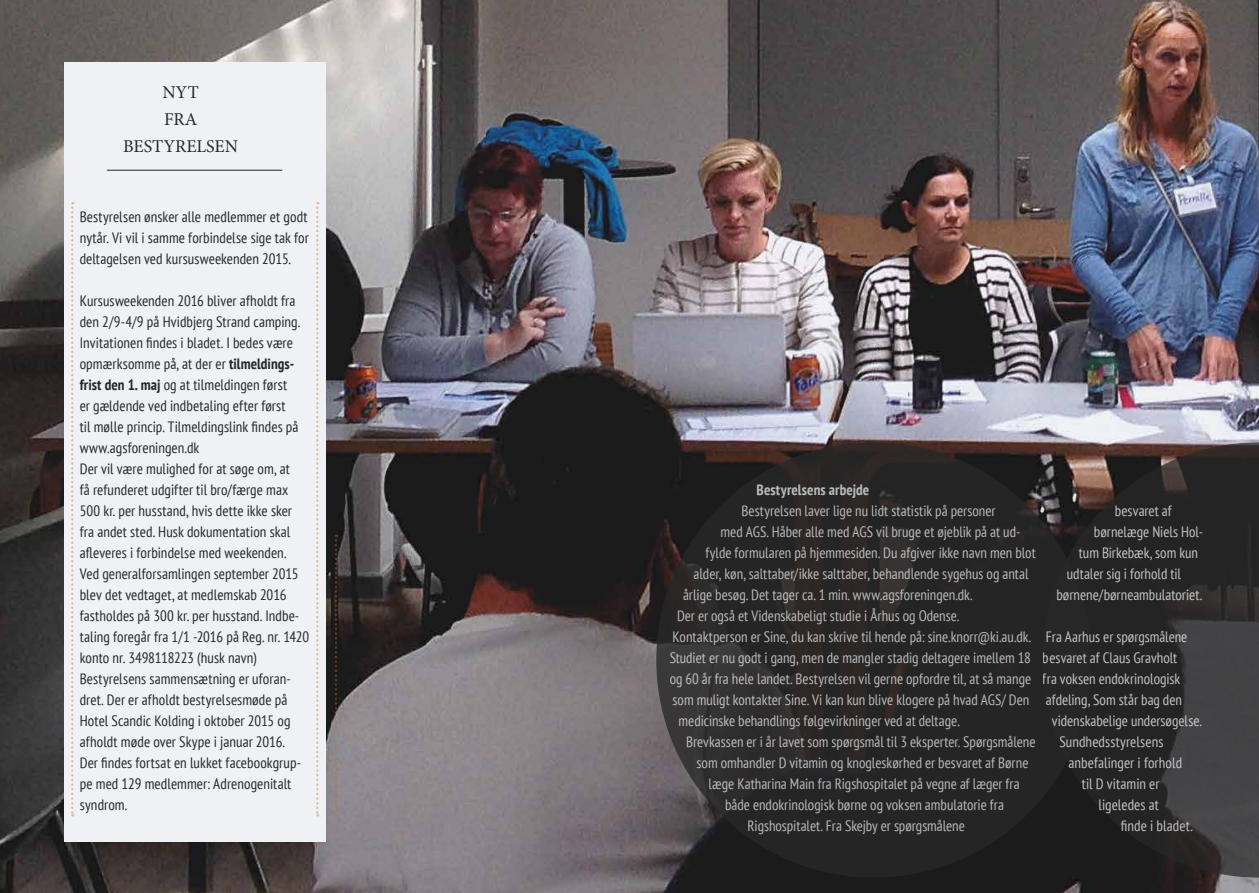
<style>
.page{position:relative;width:1259px;height:893px;background:#fff}
.page>*{position:absolute;margin:0;border:0;box-sizing:border-box;transform-origin:0 0}
.t1{font:18px/27px "Minion Pro";color:#282828;text-align:center}
.t2{font:condensed 15px "PT Sans";color:#eff1f5}
.t3{font:condensed 15px/21px "PT Sans";letter-spacing:.005em;color:#282828;text-align:justify}
.t4{font:700 condensed 15px "PT Sans";letter-spacing:.005em;color:#eff1f5}
.s1{font-weight:700}
</style>
<div class="page">
<img style="left:0;top:0;width:1259px;height:893px">
<div style="left:64px;top:62px;width:261px;height:780px;background:#eff1f5"></div>
<hr style="left:107px;top:170px;width:175px;height:1px;background:#282828">
<svg style="left:71px;top:202px;width:2px;height:614px"></svg>
<svg style="left:335px;top:535px;width:2px;height:281px"></svg>
<svg style="left:316px;top:202px;width:2px;height:614px"></svg>
<svg style="left:1042px;top:442px;width:217px;height:436px;fill:#242424"></svg>
<div style="left:656px;top:442px;width:435px;height:436px;background:#282828;border-radius:50%"></div>
<p class="t1" style="left:123px;top:79px;width:117px">NYT<br>FRA<br>BESTYRELSEN</p>
<p class="t3" style="left:80px;top:206px;width:231px">Bestyrelsen ønsker alle medlemmer et godt nytår. Vi vil i samme forbindelse sige tak for deltagelsen ved kursusweekenden 2015.</p>
<p class="t3" style="left:80px;top:290px;width:231px;text-align:left">Kursusweekenden 2016 bliver afholdt fra den 2/9-4/9 på Hvidbjerg Strand camping.<br>Invitationen findes i bladet. I bedes være opmærksomme på, at der er <span class="s1">tilmeldings&shy;frist den 1. maj</span> og at tilmeldingen først<br>er gældende ved indbetaling efter først<br>til mølle princip. Tilmeldingslink findes på www.agsforeningen.dk<br>Der vil være mulighed for at søge om, at<br>få refunderet udgifter til bro/færge max 500 kr. per husstand, hvis dette ikke sker fra andet sted. Husk dokumentation skal afleveres i forbindelse med weekenden.<br>Ved generalforsamlingen september 2015 blev det vedtaget, at medlemskab 2016 fastholdes på 300 kr. per husstand. Indbe&shy;taling foregår fra 1/1 -2016 på Reg. nr. 1420 konto nr. 3498118223 (husk navn)<br>Bestyrelsens sammensætning er uforan&shy;dret. Der er afholdt bestyrelsesmøde på Hotel Scandic Kolding i oktober 2015 og afholdt møde over Skype i januar 2016.<br>Der findes fortsat en lukket facebookgrup&shy;pe med 129 medlemmer: Adrenogenitalt syndrom.</p>
<p class="t4" style="left:756px;top:480px;width:114px">Bestyrelsens arbejde</p>
<p class="t2" style="left:741px;top:501px;width:255px">Bestyrelsen laver lige nu lidt statistik på personer</p>
<p class="t2" style="left:720px;top:522px;width:301px">med AGS. Håber alle med AGS vil bruge et øjeblik på at ud-</p>
<p class="t2" style="left:705px;top:543px;width:332px">fylde formularen på hjemmesiden. Du afgiver ikke navn men blot</p>
<p class="t2" style="left:693px;top:564px;width:336px">alder, køn, salttaber/ikke salttaber, behandlende sygehus og antal</p>
<p class="t2" style="left:683px;top:585px;width:291px">årlige besøg. Det tager ca. 1 min. www.agsforeningen.dk.</p>
<p class="t2" style="left:677px;top:606px;width:284px">Der er også et Videnskabeligt studie i Århus og Odense.</p>
<p class="t2" style="left:672px;top:627px;width:360px">Kontaktperson er Sine, du kan skrive til hende på: sine.knorr@ki.au.dk.</p>
<p class="t2" style="left:669px;top:648px;width:363px">Studiet er nu godt i gang, men de mangler stadig deltagere imellem 18</p>
<p class="t2" style="left:669px;top:669px;width:363px">og 60 år fra hele landet. Bestyrelsen vil gerne opfordre til, at så mange</p>
<p class="t2" style="left:672px;top:690px;width:358px">som muligt kontakter Sine. Vi kan kun blive klogere på hvad AGS/ Den</p>
<p class="t2" style="left:678px;top:711px;width:282px">medicinske behandlings følgevirkninger ved at deltage.</p>
<p class="t2" style="left:686px;top:732px;width:351px">Brevkassen er i år lavet som spørgsmål til 3 eksperter. Spørgsmålene</p>
<p class="t2" style="left:696px;top:753px;width:333px">som omhandler D vitamin og knogleskørhed er besvaret af Børne</p>
<p class="t2" style="left:708px;top:774px;width:313px">læge Katharina Main fra Rigshospitalet på vegne af læger fra</p>
<p class="t2" style="left:725px;top:795px;width:280px">både endokrinologisk børne og voksen ambulatorie fra</p>
<p class="t2" style="left:747px;top:816px;width:219px">Rigshospitalet. Fra Skejby er spørgsmålene</p>
<p class="t2" style="left:1115px;top:501px;width:58px">besvaret af</p>
<p class="t2" style="left:1094px;top:522px;width:111px">børnelæge Niels Hol-</p>
<p class="t2" style="left:1079px;top:543px;width:121px">tum Birkebæk, som kun</p>
<p class="t2" style="left:1067px;top:564px;width:116px">udtaler sig i forhold til</p>
<p class="t2" style="left:1056px;top:585px;width:147px">børnene/børneambulatoriet.</p>
<p class="t2" style="left:1046px;top:627px;width:143px">Fra Aarhus er spørgsmålene</p>
<p class="t2" style="left:1043px;top:648px;width:136px">besvaret af Claus Gravholt</p>
<p class="t2" style="left:1043px;top:669px;width:139px">fra voksen endokrinologisk</p>
<p class="t2" style="left:1046px;top:690px;width:138px">afdeling, Som står bag den</p>
<p class="t2" style="left:1052px;top:711px;width:151px">videnskabelige undersøgelse.</p>
<p class="t2" style="left:1059px;top:732px;width:106px">Sundhedsstyrelsens</p>
<p class="t2" style="left:1068px;top:753px;width:115px">anbefalinger i forhold</p>
<p class="t2" style="left:1082px;top:774px;width:79px">til D vitamin er</p>
<p class="t2" style="left:1098px;top:795px;width:62px">ligeledes at</p>
<p class="t2" style="left:1121px;top:816px;width:73px">finde i bladet.</p>
</div>
